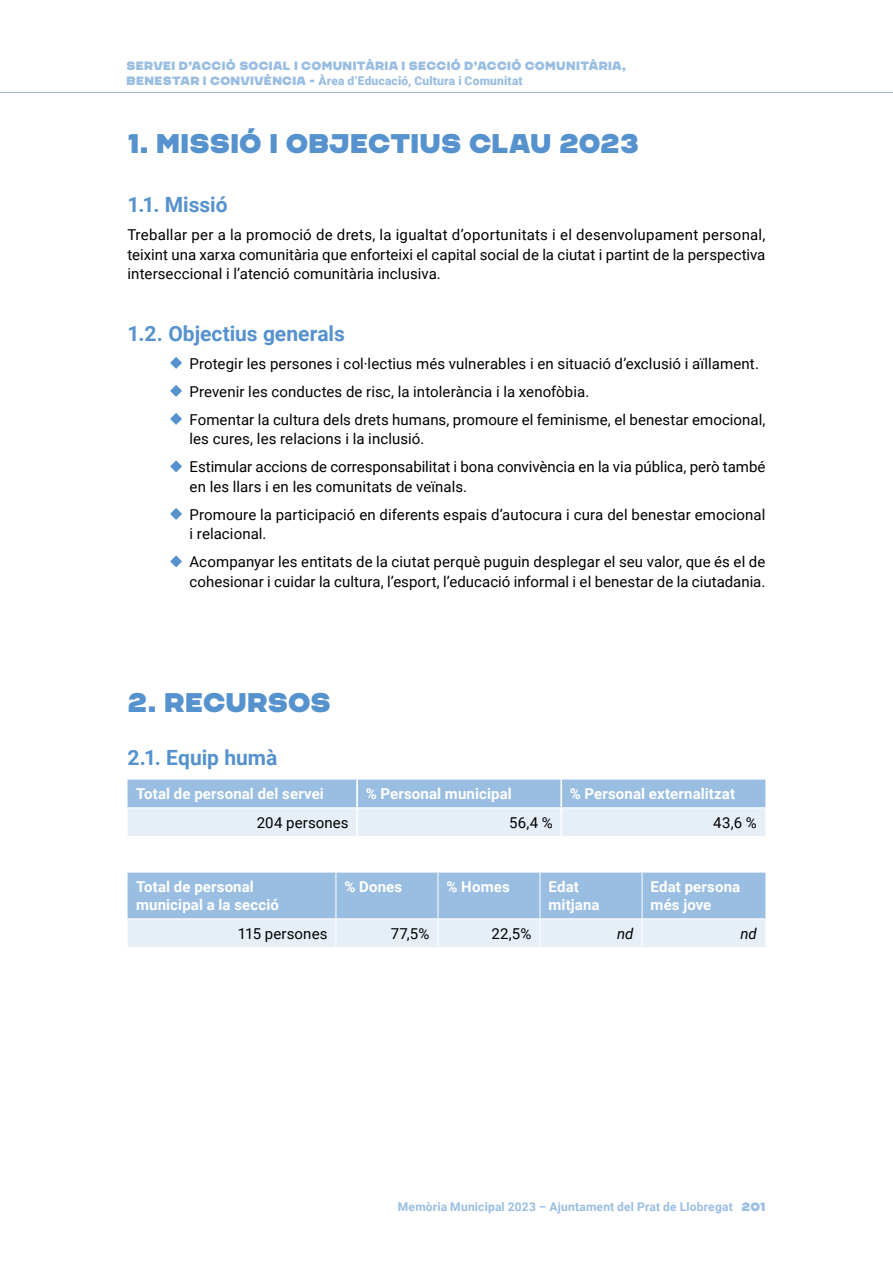
<style>
.page{position:relative;width:893px;height:1263px;background:#fff}
.page>*{position:absolute;margin:0;border:0;box-sizing:border-box;transform-origin:0 0}
.títol{font:27px "CHANEY";color:#5692ce}
.subitol{font:700 21px "Roboto";color:#5692ce}
.pa_de_text{font:15px/19.5px "Roboto";letter-spacing:.005em;color:#000}
.pa_de_text-2{font:700 15px/18px "Roboto";letter-spacing:.01em;color:#fff}
.pa_de_text-3{font:italic 15px "Roboto";color:#000}
.t1{font:12px "CHANEY";letter-spacing:.02em;color:#9abee2}
.t2{font:900 12px "Roboto";letter-spacing:.015em;color:#9abee2}
.t3{font:700 12px "Roboto";letter-spacing:.015em;color:#9abee2}
.s1{font-family:"CHANEY";font-weight:400}
.s2{font-weight:400;color:#fff}
</style>
<div class="page">
<hr style="left:0;top:92px;width:893px;height:1px;background:#9abee2">
<svg style="left:170px;top:357px;width:12px;height:12px"></svg>
<svg style="left:170px;top:385px;width:12px;height:12px"></svg>
<svg style="left:170px;top:413px;width:12px;height:12px"></svg>
<svg style="left:170px;top:460px;width:12px;height:12px"></svg>
<svg style="left:170px;top:508px;width:12px;height:12px"></svg>
<svg style="left:170px;top:555px;width:12px;height:12px"></svg>
<svg style="left:128px;top:779px;width:637px;height:57px;background:#c1d7ed"></svg>
<hr style="left:561px;top:807px;width:204px;height:1px;background:#fff">
<svg style="left:128px;top:872px;width:637px;height:75px;background:#b8d1ea"></svg>
<p class="t1" style="left:126px;top:59px;width:501px">SERVEI D’ACCIÓ SOCIAL I COMUNITÀRIA I SECCIÓ D’ACCIÓ COMUNITÀRIA,</p>
<p class="t2" style="left:126px;top:72px;width:398px"><span class="s1">BENESTAR I CONVIVÈNCIA -</span> Àrea d’Educació, Cultura i Comunitat</p>
<p class="títol" style="left:128px;top:127px;width:513px">1. MISSIÓ I OBJECTIUS CLAU 2023</p>
<p class="subitol" style="left:128px;top:190px;width:101px">1.1. Missió</p>
<p class="pa_de_text" style="left:128px;top:224px;width:639px;text-align:justify">Treballar per a la promoció de drets, la igualtat d’oportunitats i el desenvolupament personal, teixint una xarxa comunitària que enforteixi el capital social de la ciutat i partint de la perspectiva interseccional i l’atenció comunitària inclusiva.</p>
<p class="subitol" style="left:128px;top:319px;width:219px">1.2. Objectius generals</p>
<p class="pa_de_text" style="left:190px;top:353px;width:571px">Protegir les persones i col·lectius més vulnerables i en situació d’exclusió i aïllament.</p>
<p class="pa_de_text" style="left:190px;top:381px;width:401px">Prevenir les conductes de risc, la intolerància i la xenofòbia.</p>
<p class="pa_de_text" style="left:190px;top:409px;width:577px">Fomentar la cultura dels drets humans, promoure el feminisme, el benestar emocional, les cures, les relacions i la inclusió.</p>
<p class="pa_de_text" style="left:190px;top:457px;width:577px">Estimular accions de corresponsabilitat i bona convivència en la via pública, però també en les llars i en les comunitats de veïnals.</p>
<p class="pa_de_text" style="left:190px;top:504px;width:577px">Promoure la participació en diferents espais d’autocura i cura del benestar emocional i relacional.</p>
<p class="pa_de_text" style="left:190px;top:552px;width:577px">Acompanyar les entitats de la ciutat perquè puguin desplegar el seu valor, que és el de cohesionar i cuidar la cultura, l’esport, l’educació informal i el benestar de la ciutadania.</p>
<p class="títol" style="left:128px;top:686px;width:205px">2. RECURSOS</p>
<p class="subitol" style="left:128px;top:743px;width:151px">2.1. Equip humà</p>
<p class="pa_de_text-2" style="left:136px;top:784px;width:189px">Total de personal del servei</p>
<p class="pa_de_text-2" style="left:366px;top:784px;width:148px">% Personal municipal</p>
<p class="pa_de_text-2" style="left:570px;top:784px;width:167px">% Personal externalitzat</p>
<p class="pa_de_text" style="left:257px;top:812px;width:93px">204 persones</p>
<p class="pa_de_text" style="left:509px;top:812px;width:45px">56,4 %</p>
<p class="pa_de_text" style="left:713px;top:812px;width:45px">43,6 %</p>
<p class="pa_de_text-2" style="left:136px;top:877px;width:144px">Total de personal municipal a la secció</p>
<p class="pa_de_text-2" style="left:344px;top:877px;width:59px">% Dones</p>
<p class="pa_de_text-2" style="left:446px;top:877px;width:65px">% Homes</p>
<p class="pa_de_text-2" style="left:549px;top:877px;width:53px">Edat mitjana</p>
<p class="pa_de_text-2" style="left:651px;top:877px;width:91px">Edat persona més jove</p>
<p class="pa_de_text" style="left:238px;top:923px;width:91px">115 persones</p>
<p class="pa_de_text" style="left:391px;top:923px;width:40px">77,5%</p>
<p class="pa_de_text" style="left:491px;top:923px;width:42px">22,5%</p>
<p class="pa_de_text-3" style="left:617px;top:923px;width:18px">nd</p>
<p class="pa_de_text-3" style="left:740px;top:923px;width:18px">nd</p>
<p class="t3" style="left:398px;top:1198px;width:369px">Memòria Municipal 2023 – Ajuntament del Prat de Llobregat <span class="s2">|</span> <span class="s1">201</span></p>
</div>
